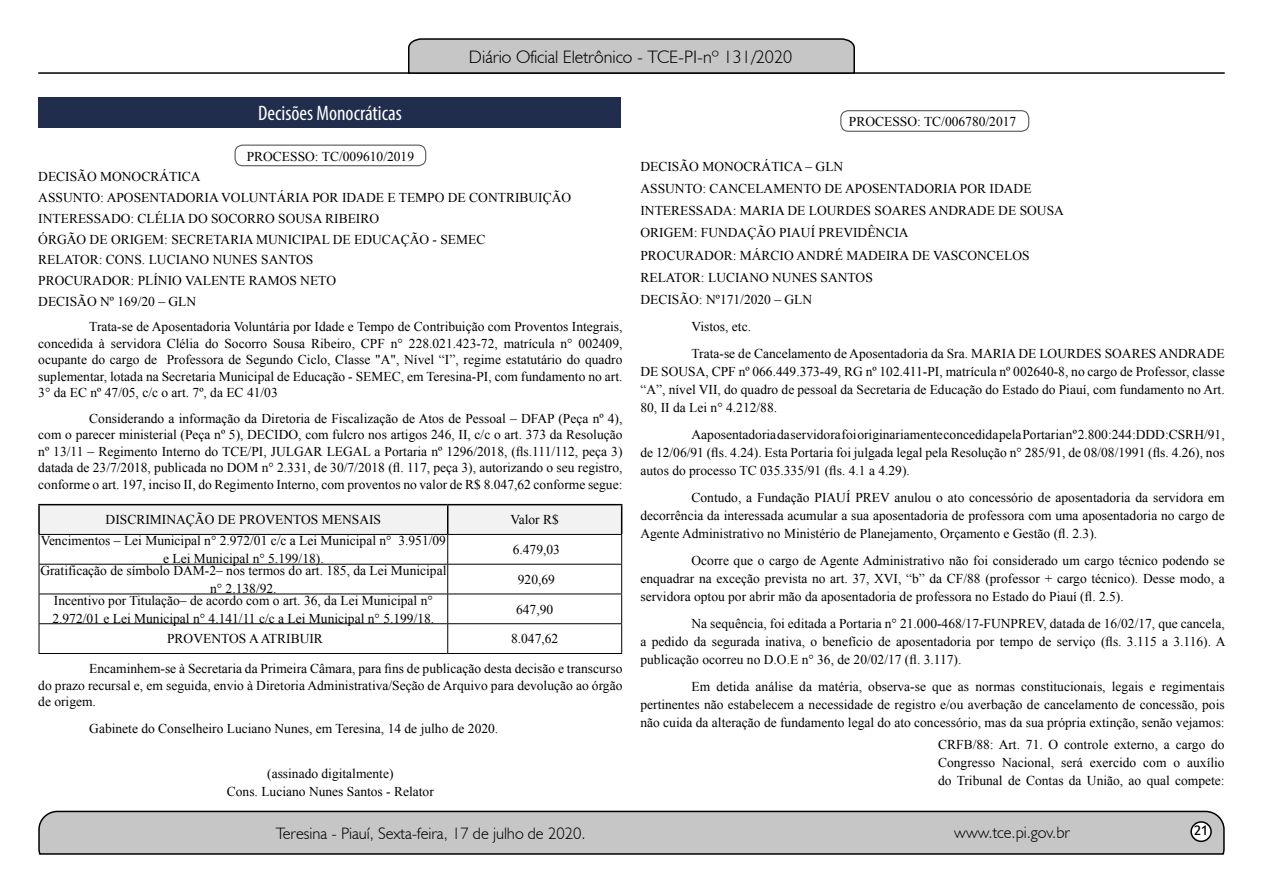
<style>
.page{position:relative;width:1263px;height:893px;background:#fff}
.page>*{position:absolute;margin:0;border:0;box-sizing:border-box;transform-origin:0 0}
.t1{font:condensed 21px "Myriad Pro";color:#fff}
.t2{font:300 18px "Humanist 521 BT";color:#000}
.t3{font:300 16.5px "Humanist 521 BT";color:#000}
.t4{font:15px "Estrangelo Edessa";color:#000}
.t5{font:13.5px/18px "Times New Roman";color:#000;text-align:justify}
</style>
<div class="page">
<svg style="left:38px;top:810px;width:1187px;height:45px;background:#b9b9b9"></svg>
<div style="left:1191px;top:822px;width:20px;height:19px;background:#fff;border-radius:50%"></div>
<div style="left:1190px;top:821px;width:22px;height:21px;border:2px solid #000;border-radius:50%"></div>
<hr style="left:38px;top:72px;width:1187px;height:2px;background:#000">
<svg style="left:407px;top:38px;width:449px;height:36px;background:#b4b4b4"></svg>
<div style="left:39px;top:97px;width:582px;height:31px;background:#212d4c"></div>
<hr style="left:38px;top:505px;width:2px;height:29px;background:#000">
<hr style="left:38px;top:504px;width:410px;height:1px;background:#000">
<hr style="left:448px;top:504px;width:174px;height:1px;background:#000">
<hr style="left:39px;top:653px;width:409px;height:1px;background:#000">
<hr style="left:448px;top:653px;width:174px;height:1px;background:#000">
<svg style="left:39px;top:505px;width:583px;height:148px"></svg>
<div style="left:234px;top:145px;width:192px;height:21px;border:1px solid #575756;border-radius:8px"></div>
<div style="left:840px;top:110px;width:189px;height:22px;border:1px solid #575756;border-radius:8px"></div>
<h2 class="t2" style="left:469px;top:46px;width:325px">Diário Oficial Eletrônico - TCE-PI-nº 131/2020</h2>
<h1 class="t1" style="left:258px;top:100px;width:145px">Decisões Monocráticas</h1>
<p class="t5" style="left:247px;top:147px;width:169px">PROCESSO: TC/009610/2019</p>
<p class="t5" style="left:38px;top:166px;width:534px;line-height:20.7px;text-align:left">DECISÃO MONOCRÁTICA<br>ASSUNTO: APOSENTADORIA VOLUNTÁRIA POR IDADE E TEMPO DE CONTRIBUIÇÃO INTERESSADO: CLÉLIA DO SOCORRO SOUSA RIBEIRO<br>ÓRGÃO DE ORIGEM: SECRETARIA MUNICIPAL DE EDUCAÇÃO - SEMEC<br>RELATOR: CONS. LUCIANO NUNES SANTOS<br>PROCURADOR: PLÍNIO VALENTE RAMOS NETO<br>DECISÃO Nº 169/20 – GLN</p>
<p class="t5" style="left:38px;top:318px;width:586px;line-height:16.5px;text-indent:51px">Trata-se de Aposentadoria Voluntária por Idade e Tempo de Contribuição com Proventos Integrais, concedida à servidora Clélia do Socorro Sousa Ribeiro, CPF n° 228.021.423-72, matrícula n° 002409, ocupante do cargo de Professora de Segundo Ciclo, Classe "A", Nível “I”, regime estatutário do quadro suplementar, lotada na Secretaria Municipal de Educação - SEMEC, em Teresina-PI, com fundamento no art.<br>3° da EC nº 47/05, c/c o art. 7º, da EC 41/03</p>
<p class="t5" style="left:38px;top:410px;width:586px;line-height:16.5px;text-indent:51px">Considerando a informação da Diretoria de Fiscalização de Atos de Pessoal – DFAP (Peça nº 4), com o parecer ministerial (Peça nº 5), DECIDO, com fulcro nos artigos 246, II, c/c o art. 373 da Resolução nº 13/11 – Regimento Interno do TCE/PI, JULGAR LEGAL a Portaria nº 1296/2018, (fls.111/112, peça 3) datada de 23/7/2018, publicada no DOM n° 2.331, de 30/7/2018 (fl. 117, peça 3), autorizando o seu registro, conforme o art. 197, inciso II, do Regimento Interno, com proventos no valor de R$ 8.047,62 conforme segue:</p>
<p class="t5" style="left:106px;top:511px;width:277px">DISCRIMINAÇÃO DE PROVENTOS MENSAIS</p>
<p class="t5" style="left:510px;top:511px;width:50px">Valor R$</p>
<p class="t5" style="left:41px;top:531px;width:407px;text-align:center">Vencimentos – Lei Municipal n° 2.972/01 c/c a Lei Municipal n° 3.951/09 e Lei Municipal n° 5.199/18).</p>
<p class="t5" style="left:513px;top:540px;width:49px">6.479,03</p>
<p class="t5" style="left:40px;top:561px;width:408px;text-align:center">Gratificação de símbolo DAM-2– nos termos do art. 185, da Lei Municipal n° 2.138/92.</p>
<p class="t5" style="left:518px;top:570px;width:39px">920,69</p>
<p class="t5" style="left:52px;top:591px;width:383px">Incentivo por Titulação– de acordo com o art. 36, da Lei Municipal n°<br>2.972/01 e Lei Municipal n° 4.141/11 c/c a Lei Municipal n° 5.199/18.</p>
<p class="t5" style="left:516px;top:600px;width:39px">647,90</p>
<p class="t5" style="left:167px;top:629px;width:157px">PROVENTOS A ATRIBUIR</p>
<p class="t5" style="left:511px;top:629px;width:49px">8.047,62</p>
<p class="t5" style="left:38px;top:660px;width:586px;line-height:16.5px;text-indent:51px">Encaminhem-se à Secretaria da Primeira Câmara, para fins de publicação desta decisão e transcurso do prazo recursal e, em seguida, envio à Diretoria Administrativa/Seção de Arquivo para devolução ao órgão de origem.</p>
<p class="t5" style="left:89px;top:720px;width:410px">Gabinete do Conselheiro Luciano Nunes, em Teresina, 14 de julho de 2020.</p>
<p class="t5" style="left:227px;top:765px;width:208px;text-align:center">(assinado digitalmente)<br>Cons. Luciano Nunes Santos - Relator</p>
<p class="t5" style="left:849px;top:112px;width:169px">PROCESSO: TC/006780/2017</p>
<p class="t5" style="left:640px;top:155px;width:425px;line-height:22.2px;text-align:left">DECISÃO MONOCRÁTICA – GLN<br>ASSUNTO: CANCELAMENTO DE APOSENTADORIA POR IDADE INTERESSADA: MARIA DE LOURDES SOARES ANDRADE DE SOUSA ORIGEM: FUNDAÇÃO PIAUÍ PREVIDÊNCIA<br>PROCURADOR: MÁRCIO ANDRÉ MADEIRA DE VASCONCELOS RELATOR: LUCIANO NUNES SANTOS<br>DECISÃO: Nº171/2020 – GLN</p>
<p class="t5" style="left:691px;top:313px;width:535px;line-height:27px">Vistos, etc.<br>Trata-se de Cancelamento de Aposentadoria da Sra. MARIA DE LOURDES SOARES ANDRADE</p>
<p class="t5" style="left:640px;top:362px;width:586px">DE SOUSA, CPF nº 066.449.373-49, RG nº 102.411-PI, matrícula nº 002640-8, no cargo de Professor, classe “A”, nível VII, do quadro de pessoal da Secretaria de Educação do Estado do Piauí, com fundamento no Art.<br>80, II da Lei n° 4.212/88.</p>
<p class="t5" style="left:640px;top:425px;width:586px;text-indent:51px">A aposentadoria da servidora foi originariamente concedida pela Portaria nº 2.800:244:DDD:CSRH/91, de 12/06/91 (fls. 4.24). Esta Portaria foi julgada legal pela Resolução n° 285/91, de 08/08/1991 (fls. 4.26), nos autos do processo TC 035.335/91 (fls. 4.1 a 4.29).</p>
<p class="t5" style="left:640px;top:488px;width:586px;text-indent:51px">Contudo, a Fundação PIAUÍ PREV anulou o ato concessório de aposentadoria da servidora em decorrência da interessada acumular a sua aposentadoria de professora com uma aposentadoria no cargo de Agente Administrativo no Ministério de Planejamento, Orçamento e Gestão (fl. 2.3).</p>
<p class="t5" style="left:640px;top:551px;width:586px;text-indent:51px">Ocorre que o cargo de Agente Administrativo não foi considerado um cargo técnico podendo se enquadrar na exceção prevista no art. 37, XVI, “b” da CF/88 (professor + cargo técnico). Desse modo, a servidora optou por abrir mão da aposentadoria de professora no Estado do Piauí (fl. 2.5).</p>
<p class="t5" style="left:640px;top:614px;width:586px;text-indent:51px">Na sequência, foi editada a Portaria n° 21.000-468/17-FUNPREV, datada de 16/02/17, que cancela, a pedido da segurada inativa, o benefício de aposentadoria por tempo de serviço (fls. 3.115 a 3.116). A publicação ocorreu no D.O.E n° 36, de 20/02/17 (fl. 3.117).</p>
<p class="t5" style="left:640px;top:677px;width:586px;text-indent:51px">Em detida análise da matéria, observa-se que as normas constitucionais, legais e regimentais pertinentes não estabelecem a necessidade de registro e/ou averbação de cancelamento de concessão, pois não cuida da alteração de fundamento legal do ato concessório, mas da sua própria extinção, senão vejamos:</p>
<p class="t5" style="left:938px;top:736px;width:288px">CRFB/88: Art. 71. O controle externo, a cargo do Congresso Nacional, será exercido com o auxílio do Tribunal de Contas da União, ao qual compete:</p>
<p class="t3" style="left:276px;top:823px;width:311px">Teresina - Piauí, Sexta-feira, 17 de julho de 2020.</p>
<p class="t3" style="left:954px;top:822px;width:117px">www.tce.pi.gov.br</p>
<p class="t4" style="left:1194px;top:823px;width:16px">21</p>
</div>
